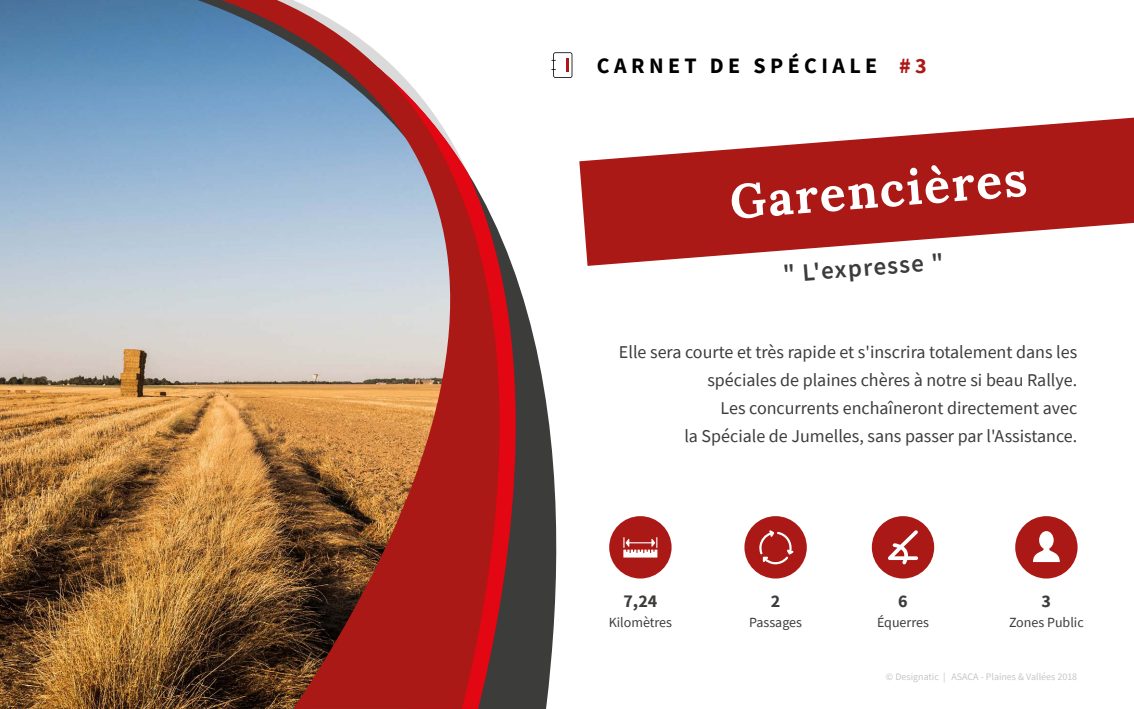
<style>
.page{position:relative;width:1134px;height:709px;background:#fff}
.page>*{position:absolute;margin:0;border:0;box-sizing:border-box;transform-origin:0 0}
.t1{font:700 48px "Lora";color:#fff}
.t2{font:600 25px "Source Sans Pro";color:#3c3c3b}
.t3{font:700 22px "Source Sans Pro";letter-spacing:.2em;color:#000}
.t4{font:18px/28px "Source Sans Pro";color:#3c3c3b;text-align:right}
.t5{font:700 18px "Source Sans Pro";color:#3c3c3b}
.t6{font:14px "Source Sans Pro";color:#3c3c3b}
.t7{font:10px "Source Sans Pro";color:#c6c6c6}
.s1{color:#ab1916}
</style>
<div class="page">
<img style="left:0;top:0;width:197px;height:709px">
<img style="left:197px;top:0;width:442px;height:709px">
<svg style="left:221px;top:0;width:405px;height:709px"></svg>
<svg style="left:579px;top:118px;width:555px;height:148px;fill:#ab1916"></svg>
<div style="left:609px;top:516px;width:62px;height:62px;background:#ab1916;border-radius:50%"></div>
<svg style="left:551px;top:52px;width:21px;height:26px"></svg>
<svg style="left:623px;top:537px;width:34px;height:20px"></svg>
<div style="left:872px;top:516px;width:62px;height:62px;background:#ab1916;border-radius:50%"></div>
<svg style="left:888px;top:530px;width:30px;height:34px"></svg>
<svg style="left:1015px;top:516px;width:62px;height:62px"></svg>
<div style="left:744px;top:516px;width:63px;height:62px;background:#ab1916;border-radius:50%"></div>
<svg style="left:759px;top:530px;width:34px;height:34px"></svg>
<p class="t3" style="left:597px;top:51px;width:331px">CARNET DE SPÉCIALE <span class="s1">#3</span></p>
<p class="t1" style="left:727px;top:160px;width:299px;rotate:-4deg">Garencières</p>
<p class="t2" style="left:782px;top:258px;width:162px;rotate:-5deg">" L'expresse "</p>
<p class="t4" style="left:619px;top:338px;width:460px">Elle sera courte et très rapide et s'inscrira totalement dans les spéciales de plaines chères à notre si beau Rallye.</p>
<p class="t4" style="left:720px;top:394px;width:358px">Les concurrents enchaîneront directement avec</p>
<p class="t4" style="left:684px;top:422px;width:394px">la Spéciale de Jumelles, sans passer par l'Assistance.</p>
<p class="t5" style="left:623px;top:588px;width:35px">7,24</p>
<p class="t6" style="left:609px;top:613px;width:65px">Kilomètres</p>
<p class="t5" style="left:771px;top:588px;width:11px">2</p>
<p class="t6" style="left:749px;top:613px;width:54px">Passages</p>
<p class="t5" style="left:898px;top:588px;width:11px">6</p>
<p class="t6" style="left:877px;top:613px;width:53px">Équerres</p>
<p class="t5" style="left:1042px;top:588px;width:11px">3</p>
<p class="t6" style="left:1009px;top:613px;width:76px">Zones Public</p>
<p class="t7" style="left:886px;top:670px;width:193px">© Designatic | ASACA - Plaines &amp; Vallées 2018</p>
</div>
